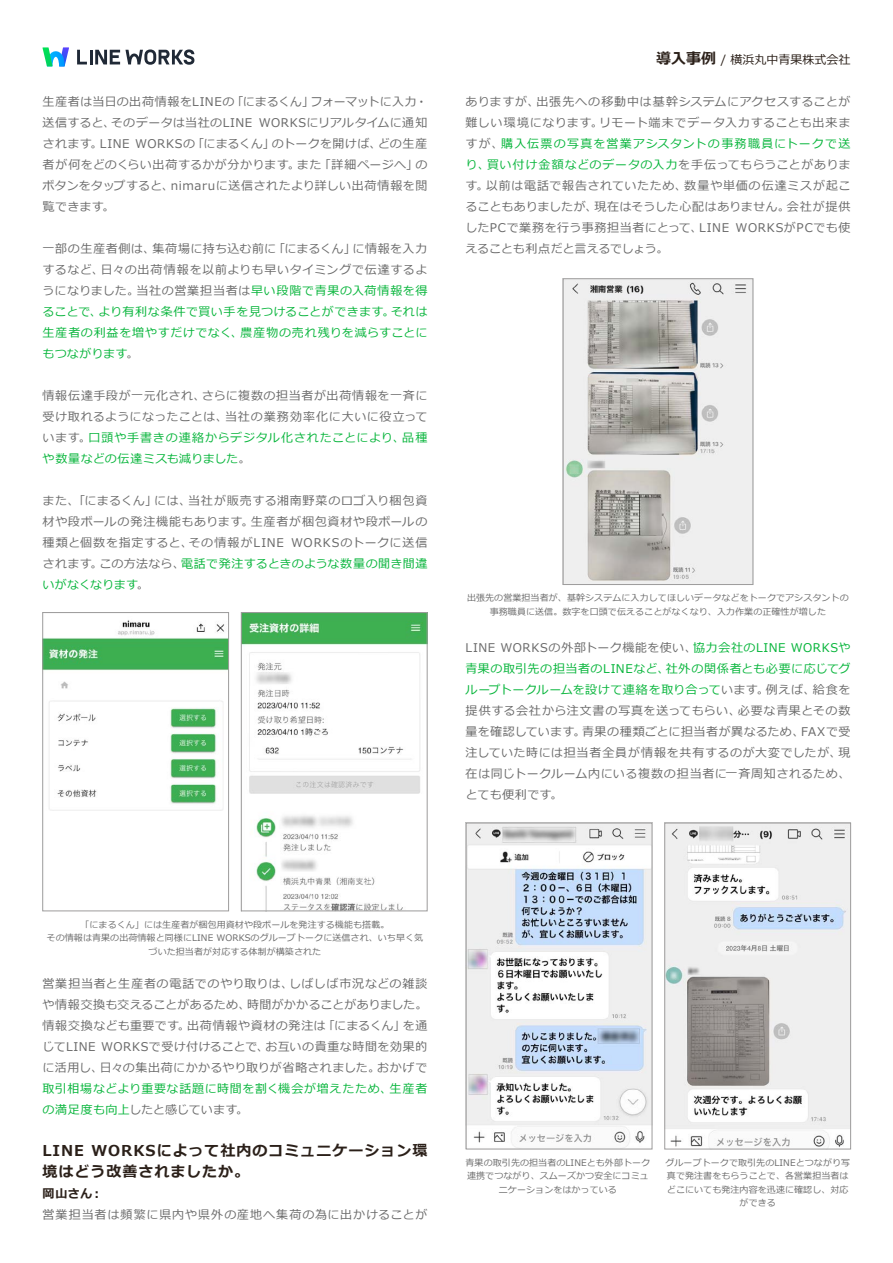
<style>
.page{position:relative;width:893px;height:1263px;background:#fff}
.page>*{position:absolute;margin:0;border:0;box-sizing:border-box;transform-origin:0 0}
.t1{font:700 15px/21px "Meiryo";letter-spacing:.065em;color:#2b2019}
.t2{font:12px/21px "Meiryo";letter-spacing:.045em;color:#6a6a6a}
.t3{font:12px/21px "Meiryo";letter-spacing:.045em;color:#07b53b}
.t4{font:12px/21px "Meiryo";letter-spacing:.025em;color:#6a6a6a}
.t5{font:12px "Meiryo";letter-spacing:.075em;color:#6a6a6a}
.t6{font:12px "Meiryo";letter-spacing:.07em;color:#6a6a6a}
.t7{font:12px "Meiryo";letter-spacing:.095em;color:#07b53b}
.t8{font:12px "Meiryo";letter-spacing:.065em;color:#07b53b}
.t9{font:12px "Meiryo";letter-spacing:.065em;color:#6a6a6a}
.t10{font:12px/21px "Meiryo";letter-spacing:.01em;color:#6a6a6a}
.t11{font:12px "Meiryo";letter-spacing:.02em;color:#6a6a6a}
.t12{font:12px/21px "Meiryo";letter-spacing:.025em;color:#07b53b}
.t13{font:12px "Meiryo";letter-spacing:-.015em;color:#6a6a6a}
.t14{font:12px "Meiryo";color:#2b2019}
.t15{font:12px "Meiryo";letter-spacing:-.02em;color:#6a6a6a}
.t16{font:12px "Meiryo";letter-spacing:.015em;color:#6a6a6a}
.t17{font:12px "Meiryo";letter-spacing:.08em;color:#6a6a6a}
.t18{font:12px "Meiryo";letter-spacing:-.005em;color:#6a6a6a}
.t19{font:700 12px "Meiryo";color:#2b2019}
.t20{font:9px/13.5px "Meiryo";letter-spacing:.01em;color:#6b6b6b;text-align:center}
.s1{color:#6a6a6a}
.s2{color:#07b53b}
</style>
<div class="page">
<svg style="left:42px;top:47px;width:27px;height:19px"></svg>
<svg style="left:77px;top:50px;width:10px;height:14px"></svg>
<hr style="left:90px;top:50px;width:3px;height:14px;background:#202936">
<svg style="left:95px;top:49px;width:99px;height:16px"></svg>
<img style="left:45px;top:620px;width:182px;height:191px">
<div style="left:43px;top:612px;width:186px;height:299px;border:1px solid #9d9c9c"></div>
<img style="left:243px;top:614px;width:182px;height:295px">
<div style="left:241px;top:612px;width:186px;height:299px;border:1px solid #9d9c9c"></div>
<img style="left:468px;top:825px;width:182px;height:322px">
<div style="left:466px;top:823px;width:186px;height:326px;border:1px solid #9d9c9c"></div>
<img style="left:667px;top:825px;width:182px;height:322px">
<div style="left:665px;top:823px;width:186px;height:326px;border:1px solid #9d9c9c"></div>
<img style="left:565px;top:281px;width:186px;height:302px">
<div style="left:563px;top:279px;width:190px;height:306px;border:1px solid #9d9c9c"></div>
<p class="t2" style="left:232px;top:92px;width:83px">「にまるくん」</p>
<p class="t2" style="left:43px;top:92px;width:193px">生産者は当日の出荷情報をLINEの</p>
<p class="t15" style="left:311px;top:94px;width:118px">フォーマットに入力・</p>
<p class="t2" style="left:111px;top:113px;width:143px">そのデータは当社のLINE</p>
<p class="t4" style="left:259px;top:113px;width:170px">WORKSにリアルタイムに通知</p>
<p class="t2" style="left:43px;top:113px;width:74px">送信すると、</p>
<p class="t2" style="left:272px;top:134px;width:111px">のトークを開けば、</p>
<p class="t2" style="left:378px;top:134px;width:51px">どの生産</p>
<p class="t2" style="left:193px;top:134px;width:83px">「にまるくん」</p>
<p class="t2" style="left:43px;top:134px;width:62px">されます。</p>
<p class="t2" style="left:135px;top:134px;width:62px">WORKSの</p>
<p class="t2" style="left:100px;top:134px;width:31px">LINE</p>
<p class="t2" style="left:171px;top:155px;width:258px;text-indent:-128px">者が何をどのくらい出荷するかが分かります。<br>nimaruに送信されたより詳しい出荷情報を閲</p>
<p class="t2" style="left:319px;top:155px;width:100px">「詳細ページへ」</p>
<p class="t2" style="left:297px;top:155px;width:26px">また</p>
<p class="t2" style="left:415px;top:155px;width:13px">の</p>
<p class="t10" style="left:43px;top:176px;width:133px">ボタンをタップすると、覧できます。</p>
<p class="t2" style="left:273px;top:239px;width:83px">「にまるくん」</p>
<p class="t2" style="left:152px;top:239px;width:125px">集荷場に持ち込む前に</p>
<p class="t2" style="left:101px;top:239px;width:328px;text-indent:-58px">一部の生産者側は、<br>日々の出荷情報を以前よりも早いタイミングで伝達するよ</p>
<p class="t2" style="left:353px;top:239px;width:76px">に情報を入力</p>
<p class="t2" style="left:43px;top:260px;width:63px">するなど、</p>
<p class="t3" style="left:136px;top:281px;width:292px"><span class="s1">当社の営業担当者は</span>早い段階で青果の入荷情報を得</p>
<p class="t18" style="left:43px;top:283px;width:98px">うになりました。</p>
<p class="t3" style="left:98px;top:302px;width:298px">より有利な条件で買い手を見つけることができます。</p>
<p class="t3" style="left:391px;top:302px;width:38px">それは</p>
<p class="t3" style="left:43px;top:302px;width:61px">ることで、</p>
<p class="t3" style="left:43px;top:323px;width:202px">生産者の利益を増やすだけでなく、もつながります<span class="s1">。</span></p>
<p class="t2" style="left:202px;top:386px;width:227px">さらに複数の担当者が出荷情報を一斉に</p>
<p class="t3" style="left:240px;top:323px;width:188px">農産物の売れ残りを減らすことに</p>
<p class="t2" style="left:43px;top:386px;width:165px">情報伝達手段が一元化され、</p>
<p class="t6" style="left:225px;top:409px;width:204px">当社の業務効率化に大いに役立って</p>
<p class="t4" style="left:43px;top:407px;width:187px">受け取れるようになったことは、</p>
<p class="t8" style="left:89px;top:430px;width:318px">口頭や手書きの連絡からデジタル化されたことにより、</p>
<p class="t3" style="left:402px;top:428px;width:27px">品種</p>
<p class="t3" style="left:43px;top:428px;width:209px"><span class="s1">います。<br></span>や数量などの伝達ミスも減りました<span class="s1">。</span></p>
<p class="t2" style="left:188px;top:491px;width:241px">当社が販売する湘南野菜のロゴ入り梱包資</p>
<p class="t2" style="left:43px;top:491px;width:116px">また、「にまるくん」</p>
<p class="t2" style="left:154px;top:491px;width:38px">には、</p>
<p class="t2" style="left:43px;top:512px;width:212px">材や段ボールの発注機能もあります。</p>
<p class="t2" style="left:251px;top:512px;width:178px">生産者が梱包資材や段ボールの</p>
<p class="t17" style="left:188px;top:535px;width:97px">その情報がLINE</p>
<p class="t2" style="left:43px;top:533px;width:152px">種類と個数を指定すると、</p>
<p class="t3" style="left:181px;top:554px;width:248px">電話で発注するときのような数量の聞き間違</p>
<p class="t6" style="left:291px;top:535px;width:138px">WORKSのトークに送信</p>
<p class="t2" style="left:99px;top:554px;width:87px">この方法なら、</p>
<p class="t12" style="left:43px;top:554px;width:108px"><span class="s1">されます。<br></span>いがなくなります<span class="s1">。</span></p>
<p class="t1" style="left:656px;top:49px;width:61px">導入事例</p>
<p class="t14" style="left:721px;top:51px;width:131px">/ 横浜丸中青果株式会社</p>
<p class="t2" style="left:466px;top:92px;width:75px">ありますが、</p>
<p class="t9" style="left:536px;top:94px;width:315px">出張先への移動中は基幹システムにアクセスすることが</p>
<p class="t2" style="left:599px;top:113px;width:253px">リモート端末でデータ入力することも出来ま</p>
<p class="t2" style="left:466px;top:113px;width:139px">難しい環境になります。</p>
<p class="t7" style="left:501px;top:136px;width:351px">購入伝票の写真を営業アシスタントの事務職員にトークで送</p>
<p class="t2" style="left:487px;top:134px;width:365px;text-indent:-21px">すが、<br><span class="s2">買い付け金額などのデータの入力</span>を手伝ってもらうことがありま</p>
<p class="t3" style="left:466px;top:155px;width:26px">り、</p>
<p class="t5" style="left:684px;top:178px;width:168px">数量や単価の伝達ミスが起こ</p>
<p class="t2" style="left:486px;top:176px;width:202px">以前は電話で報告されていたため、</p>
<p class="t2" style="left:466px;top:176px;width:24px">す。</p>
<p class="t13" style="left:466px;top:199px;width:133px">ることもありましたが、</p>
<p class="t2" style="left:787px;top:197px;width:65px">会社が提供</p>
<p class="t11" style="left:594px;top:199px;width:197px">現在はそうした心配はありません。</p>
<p class="t2" style="left:736px;top:218px;width:116px">WORKSがPCでも使</p>
<p class="t4" style="left:466px;top:218px;width:238px">したPCで業務を行う事務担当者にとって、えることも利点だと言えるでしょう。</p>
<p class="t2" style="left:699px;top:218px;width:31px">LINE</p>
<p class="t20" style="left:467px;top:592px;width:383px">出張先の営業担当者が、基幹システムに入力してほしいデータなどをトークでアシスタントの事務職員に送信。数字を口頭で伝えることがなくなり、入力作業の正確性が増した</p>
<p class="t2" style="left:466px;top:638px;width:233px">LINE WORKSの外部トーク機能を使い、</p>
<p class="t3" style="left:666px;top:659px;width:186px">社外の関係者とも必要に応じてグ</p>
<p class="t3" style="left:693px;top:638px;width:159px">協力会社のLINE WORKSや</p>
<p class="t3" style="left:466px;top:659px;width:205px">青果の取引先の担当者のLINEなど、</p>
<p class="t3" style="left:738px;top:680px;width:114px;text-indent:-272px">ループトークルームを設けて連絡を取り合って<span class="s1">います。<br>必要な青果とその数</span></p>
<p class="t2" style="left:766px;top:680px;width:51px">例えば、</p>
<p class="t2" style="left:813px;top:680px;width:39px">給食を</p>
<p class="t2" style="left:466px;top:701px;width:277px">提供する会社から注文書の写真を送ってもらい、</p>
<p class="t2" style="left:582px;top:722px;width:224px">青果の種類ごとに担当者が異なるため、</p>
<p class="t16" style="left:466px;top:724px;width:121px">量を確認しています。</p>
<p class="t2" style="left:801px;top:722px;width:51px">FAXで受</p>
<p class="t2" style="left:466px;top:743px;width:386px">注していた時には担当者全員が情報を共有するのが大変でしたが、在は同じトークルーム内にいる複数の担当者に一斉周知されるため、とても便利です。</p>
<p class="t2" style="left:838px;top:743px;width:13px">現</p>
<p class="t20" style="left:47px;top:918px;width:378px">「にまるくん」には生産者が梱包用資材や段ボールを発注する機能も搭載。<br>その情報は青果の出荷情報と同様にLINE WORKSのグループトークに送信され、いち早く気づいた担当者が対応する体制が構築された</p>
<p class="t2" style="left:289px;top:974px;width:140px">しばしば市況などの雑談</p>
<p class="t2" style="left:247px;top:974px;width:182px;text-indent:-204px">営業担当者と生産者の電話でのやり取りは、<br>時間がかかることがありました。</p>
<p class="t4" style="left:43px;top:995px;width:209px">や情報交換も交えることがあるため、</p>
<p class="t2" style="left:187px;top:1016px;width:140px">出荷情報や資材の発注は</p>
<p class="t2" style="left:43px;top:1016px;width:149px">情報交換なども重要です。</p>
<p class="t2" style="left:323px;top:1016px;width:84px">「にまるくん」</p>
<p class="t2" style="left:403px;top:1016px;width:26px">を通</p>
<p class="t2" style="left:266px;top:1037px;width:163px">お互いの貴重な時間を効果的</p>
<p class="t4" style="left:101px;top:1037px;width:169px">WORKSで受け付けることで、</p>
<p class="t2" style="left:43px;top:1037px;width:55px">じてLINE</p>
<p class="t4" style="left:100px;top:1058px;width:282px">日々の集出荷にかかるやり取りが省略されました。</p>
<p class="t2" style="left:377px;top:1058px;width:52px">おかげで</p>
<p class="t2" style="left:43px;top:1058px;width:62px">に活用し、</p>
<p class="t3" style="left:43px;top:1079px;width:351px">取引相場などより重要な話題に時間を割く機会が増えたため、の満足度も向上<span class="s1">したと感じています。</span></p>
<p class="t1" style="left:92px;top:1141px;width:337px">WORKSによって社内のコミュニケーション環</p>
<p class="t3" style="left:390px;top:1079px;width:39px">生産者</p>
<p class="t1" style="left:43px;top:1141px;width:208px">LINE<br>境はどう改善されましたか。</p>
<p class="t19" style="left:43px;top:1185px;width:62px">岡山さん：</p>
<p class="t5" style="left:43px;top:1207px;width:386px">営業担当者は頻繁に県内や県外の産地へ集荷の為に出かけることが</p>
<p class="t20" style="left:466px;top:1156px;width:186px">青果の取引先の担当者のLINEとも外部トーク連携でつながり、スムーズかつ安全にコミュニケーションをはかっている</p>
<p class="t20" style="left:665px;top:1156px;width:186px">グループトークで取引先のLINEとつながり写真で発注書をもらうことで、各営業担当者はどこにいても発注内容を迅速に確認し、対応ができる</p>
</div>
